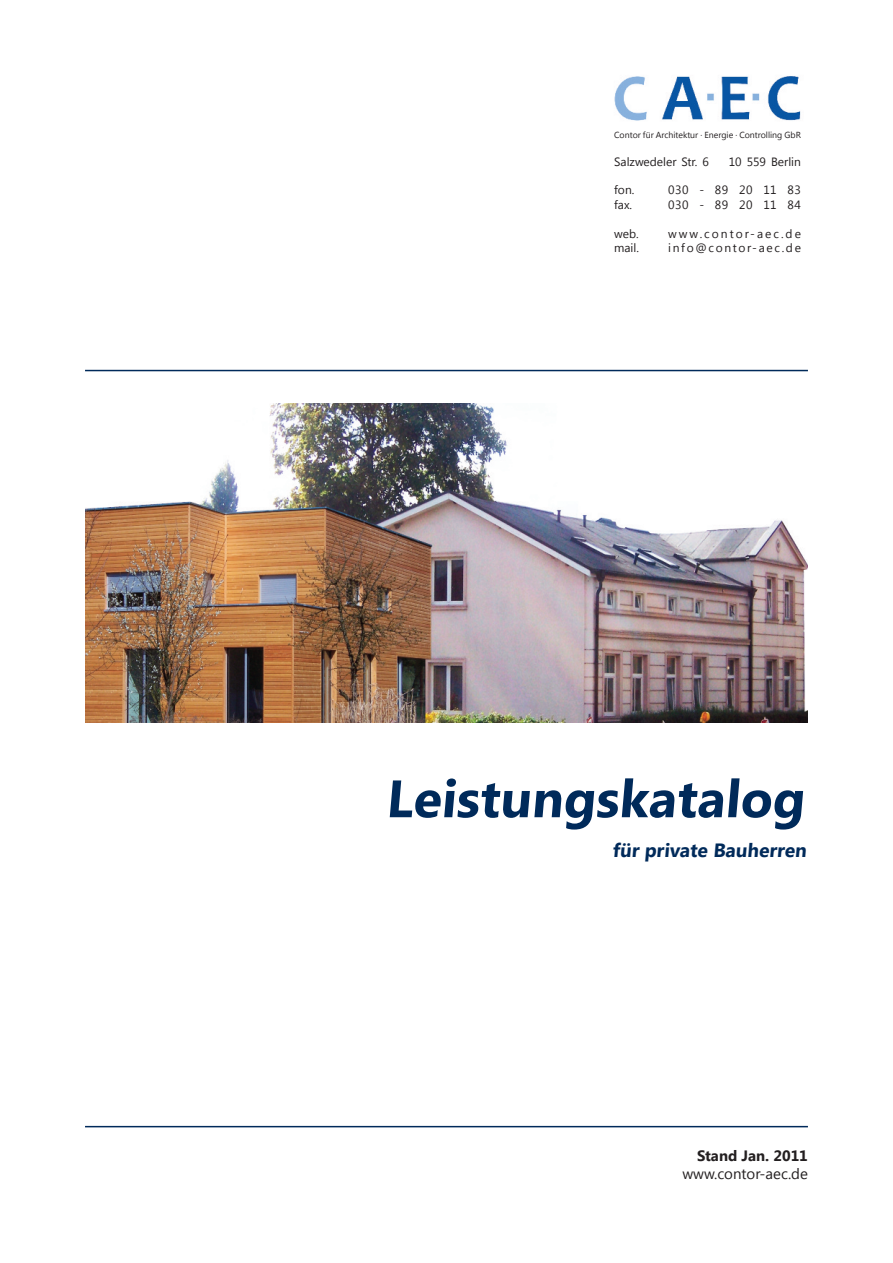
<style>
.page{position:relative;width:893px;height:1263px;background:#fff}
.page>*{position:absolute;margin:0;border:0;box-sizing:border-box;transform-origin:0 0}
.t1{font:700 52.5px "Segoe UI";color:#002a5a}
.t2{font:700 19.2px "Segoe UI";color:#002a5a}
.t3{font:15px "Segoe UI";color:#231f20}
.t4{font:700 15px "Segoe UI";color:#231f20}
.t5{font:12px "Segoe UI";letter-spacing:.04em;color:#231f20}
.t6{font:12px "Segoe UI";color:#231f20}
.t7{font:12px "Segoe UI";letter-spacing:.14em;color:#231f20}
.t8{font:12px "Segoe UI";letter-spacing:.17em;color:#231f20}
.t9{font:8.7px "Segoe UI";color:#231f20}
</style>
<div class="page">
<hr style="left:85px;top:370px;width:723px;height:1px;background:#002a5a">
<hr style="left:85px;top:1126px;width:723px;height:1px;background:#002a5a">
<img style="left:614px;top:76px;width:187px;height:45px">
<img style="left:85px;top:404px;width:723px;height:319px">
<p class="t9" style="left:614px;top:129px;width:188px">Contor für Architektur ∙ Energie ∙ Controlling GbR</p>
<h3 class="t6" style="left:614px;top:153px;width:96px">Salzwedeler Str. 6</h3>
<h3 class="t6" style="left:729px;top:153px;width:74px">10 559 Berlin</h3>
<h3 class="t5" style="left:614px;top:181px;width:22px">fon.</h3>
<h3 class="t5" style="left:668px;top:181px;width:134px">030 - 89 20 11 83</h3>
<h3 class="t5" style="left:614px;top:196px;width:19px">fax.</h3>
<h3 class="t5" style="left:668px;top:196px;width:134px">030 - 89 20 11 84</h3>
<h3 class="t5" style="left:614px;top:225px;width:26px">web.</h3>
<h3 class="t8" style="left:668px;top:225px;width:134px">www.contor-aec.de</h3>
<h3 class="t5" style="left:614px;top:239px;width:26px">mail.</h3>
<h3 class="t7" style="left:668px;top:239px;width:134px">info@contor-aec.de</h3>
<h1 class="t1" style="left:386px;top:760px;width:425px">Leistungskatalog</h1>
<h2 class="t2" style="left:612px;top:836px;width:197px">für private Bauherren</h2>
<h3 class="t4" style="left:697px;top:1145px;width:112px">Stand Jan. 2011</h3>
<h3 class="t3" style="left:682px;top:1163px;width:127px">www.contor-aec.de</h3>
</div>
